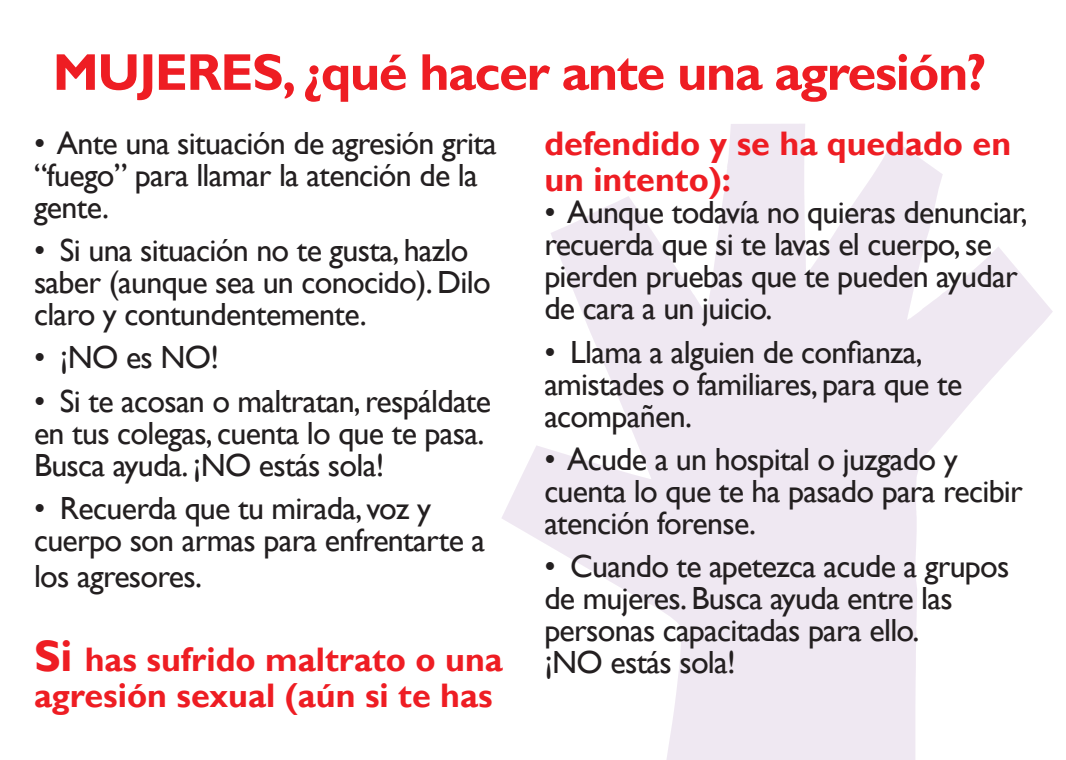
<style>
.page{position:relative;width:1066px;height:760px;background:#fff}
.page>*{position:absolute;margin:0;border:0;box-sizing:border-box;transform-origin:0 0}
.t1{font:700 52px "Gill Sans";letter-spacing:-.025em;color:#ee1d23}
.List_Paragraph{font:700 34px/36px "Gill Sans";color:#ee1d23}
.List_Paragraph-2{font:32px/32px "Gill Sans";letter-spacing:-.02em;color:#231f20}
.s1{font-size:44px}
</style>
<div class="page">
<svg style="left:502px;top:124px;width:551px;height:636px;fill:#efe8f2"></svg>
<p class="t1" style="left:53px;top:41px;width:935px">MUJERES, ¿qué hacer ante una agresión?</p>
<p class="List_Paragraph-2" style="left:34px;top:127px;width:464px">• Ante una situación de agresión grita “fuego” para llamar la atención de la gente.</p>
<p class="List_Paragraph-2" style="left:34px;top:235px;width:458px">• Si una situación no te gusta, hazlo saber (aunque sea un conocido). Dilo claro y contundentemente.</p>
<p class="List_Paragraph-2" style="left:34px;top:342px;width:187px">• ¡NO es NO!</p>
<p class="List_Paragraph-2" style="left:34px;top:385px;width:459px">• Si te acosan o maltratan, respáldate en tus colegas, cuenta lo que te pasa.<br>Busca ayuda. ¡NO estás sola!</p>
<p class="List_Paragraph-2" style="left:34px;top:493px;width:453px">• Recuerda que tu mirada, voz y cuerpo son armas para enfrentarte a</p>
<p class="List_Paragraph-2" style="left:34px;top:561px;width:170px">los agresores.</p>
<p class="List_Paragraph" style="left:544px;top:126px;width:468px">defendido y se ha quedado en un intento):</p>
<p class="List_Paragraph-2" style="left:544px;top:197px;width:485px">• Aunque todavía no quieras denunciar, recuerda que si te lavas el cuerpo, se pierden pruebas que te pueden ayudar de cara a un juicio.</p>
<p class="List_Paragraph-2" style="left:544px;top:336px;width:419px">• Llama a alguien de confianza, amistades o familiares, para que te acompañen.</p>
<p class="List_Paragraph-2" style="left:544px;top:444px;width:480px">• Acude a un hospital o juzgado y cuenta lo que te ha pasado para recibir atención forense.</p>
<p class="List_Paragraph-2" style="left:544px;top:551px;width:467px">• Cuando te apetezca acude a grupos de mujeres. Busca ayuda entre las personas capacitadas para ello.</p>
<p class="List_Paragraph-2" style="left:544px;top:647px;width:193px">¡NO estás sola!</p>
<p class="List_Paragraph" style="left:34px;top:642px;width:470px"><span class="s1">Si</span> has sufrido maltrato o una agresión sexual (aún si te has</p>
</div>
